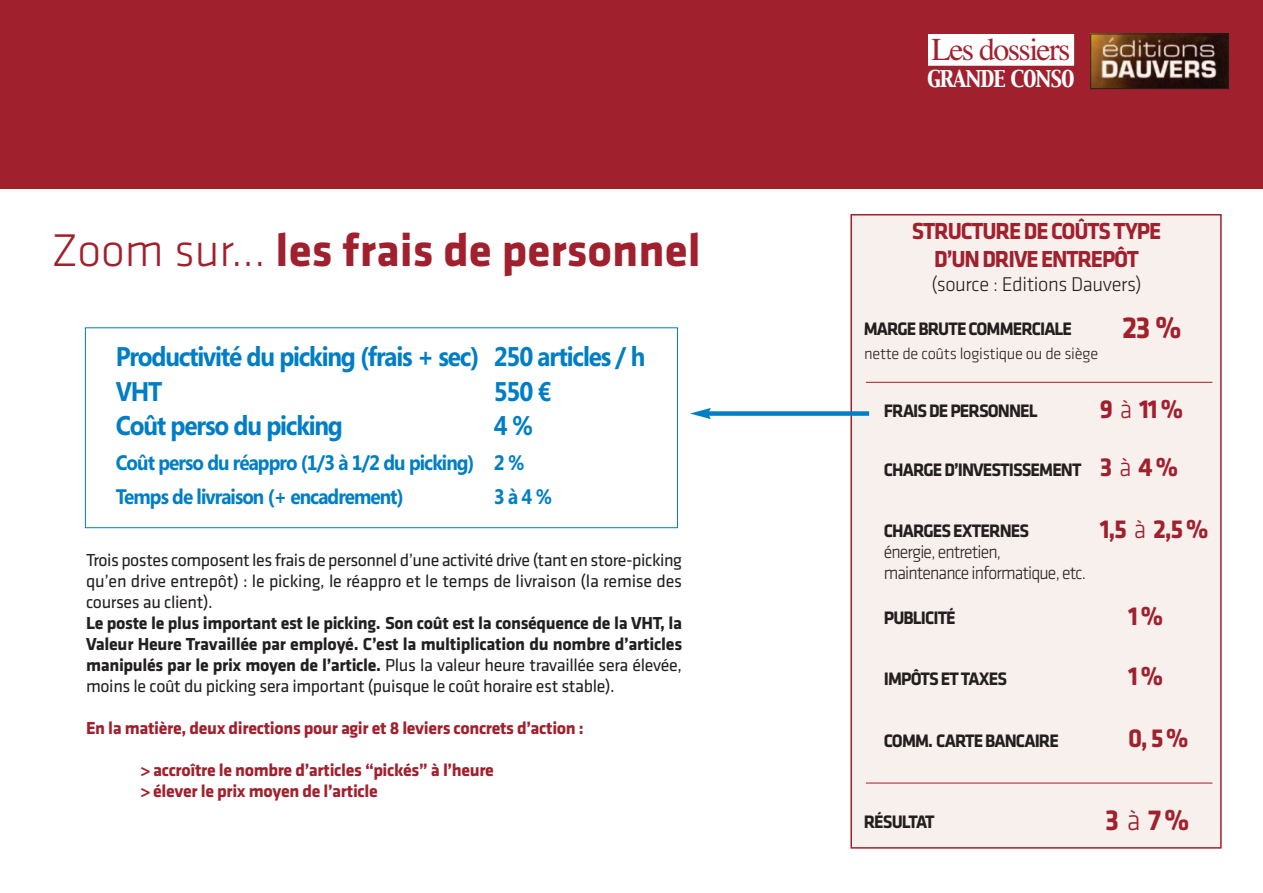
<style>
.page{position:relative;width:1263px;height:893px;background:#fff}
.page>*{position:absolute;margin:0;border:0;box-sizing:border-box;transform-origin:0 0}
.t1{font:700 47.55px "Klavika";color:#a1202d}
.t2{font:31.8px "Times";letter-spacing:-.05em;color:#a1202d}
.t3{font:700 31.5px "Klavika";color:#a1202d;scale:.95 1}
.t4{font:700 30px "Klavika";color:#a1202d;scale:.95 1}
.t5{font:700 27px "Segoe";letter-spacing:-.05em;color:#007ec5;scale:.9 1}
.t6{font:700 27px "Klavika";color:#a1202d;scale:.95 1}
.t7{font:700 24px/27.5px "Klavika";letter-spacing:-.05em;color:#a1202d;text-align:center;scale:.95 1}
.t8{font:700 21px/34.5px "Segoe";letter-spacing:-.05em;color:#007ec5;scale:.9 1}
.t9{font:300 20.7px "Klavika CH";letter-spacing:-.02em;color:#231f20}
.t10{font:20.4px "Capitals";letter-spacing:-.05em;color:#fff}
.t11{font:700 18.75px "Klavika";letter-spacing:-.05em;color:#231f20;scale:.95 1}
.t12{font:300 18.75px/21px "Klavika CH";letter-spacing:-.05em;color:#231f20;scale:.95 1}
.t13{font:700 18px/21px "Klavika";letter-spacing:-.015em;color:#231f20;text-align:justify}
.t14{font:18px/21px "Klavika";letter-spacing:-.01em;color:#231f20;text-align:justify}
.t15{font:700 18px/21px "Klavika";letter-spacing:-.02em;color:#a1202d}
.t16{font:300 16.5px "Klavika CH";letter-spacing:-.02em;color:#231f20}
.s1{font-family:"Klavika CH";font-weight:300}
.s2{font-size:27px;color:#a1202d}
.s3{font-family:"Klavika CH";font-weight:300;font-size:27px;color:#a1202d}
.s4{font-weight:400}
</style>
<div class="page">
<div style="left:0;top:0;width:1263px;height:189px;background:#a1202d"></div>
<img style="left:1092px;top:36px;width:135px;height:51px">
<div style="left:1090px;top:34px;width:139px;height:55px;border:1px solid #231f20"></div>
<div style="left:928px;top:34px;width:146px;height:32px;background:#fff"></div>
<div style="left:926px;top:32px;width:150px;height:35px;border:2px solid #a1202d"></div>
<div style="left:852px;top:215px;width:368px;height:632px;background:#f8f0ed"></div>
<div style="left:850px;top:214px;width:372px;height:635px;border:2px solid #a1202d"></div>
<hr style="left:866px;top:382px;width:346px;height:1px;background:#a1202d">
<hr style="left:866px;top:783px;width:346px;height:1px;background:#a1202d">
<div style="left:85px;top:327px;width:593px;height:201px;border:1px solid #007ec5"></div>
<div style="left:707px;top:411px;width:162px;height:5px;background:#007ec5"></div>
<svg style="left:690px;top:408px;width:21px;height:11px"></svg>
<h2 class="t2" style="left:931px;top:30px;width:141px">Les dossiers</h2>
<h1 class="t1" style="left:51px;top:235px;width:651px"><span class="s1">Zoom sur...</span> les frais de personnel</h1>
<p class="t10" style="left:927px;top:68px;width:149px">GRANDE CONSO</p>
<h3 class="t7" style="left:912px;top:220px;width:264px">STRUCTURE DE COÛTS TYPE<br>D’UN DRIVE ENTREPÔT</h3>
<p class="t9" style="left:931px;top:277px;width:212px">(source : Editions Dauvers)</p>
<p class="t11" style="left:864px;top:322px;width:221px">MARGE BRUTE COMMERCIALE</p>
<h3 class="t3" style="left:1122px;top:317px;width:64px">23 %</h3>
<h3 class="t5" style="left:116px;top:341px;width:590px">Productivité du picking (frais + sec) 250 articles / h</h3>
<p class="t16" style="left:864px;top:348px;width:236px">nette de coûts logistique ou de siège</p>
<h3 class="t5" style="left:116px;top:376px;width:53px">VHT</h3>
<h3 class="t5" style="left:494px;top:376px;width:66px">550 €</h3>
<h3 class="t5" style="left:116px;top:410px;width:254px">Coût perso du picking</h3>
<h3 class="t5" style="left:494px;top:410px;width:45px">4%</h3>
<p class="t8" style="left:116px;top:445px;width:455px">Coût perso du réappro (1/3 à 1/2 du picking) 2 %<br>Temps de livraison (+ encadrement)</p>
<p class="t11" style="left:884px;top:405px;width:163px">FRAIS DE PERSONNEL</p>
<h3 class="t6" style="left:1100px;top:400px;width:89px">9<span class="s1">à</span>11%</h3>
<p class="t11" style="left:884px;top:463px;width:311px">CHARGE D’INVESTISSEMENT <span class="s2">3</span> <span class="s3">à</span> <span class="s2">4 %</span></p>
<p class="t8" style="left:494px;top:480px;width:66px">3à4%</p>
<p class="t14" style="left:86px;top:552px;width:598px">Trois postes composent les frais de personnel d’une activité drive (tant en store-picking qu’en drive entrepôt) : le picking, le réappro et le temps de livraison (la remise des courses au client).</p>
<p class="t13" style="left:86px;top:615px;width:598px">Le poste le plus important est le picking. Son coût est la conséquence de la VHT, la Valeur Heure Travaillée par employé. C’est la multiplication du nombre d’articles manipulés par le prix moyen de l’article. <span class="s4">Plus la valeur heure travaillée sera élevée, moins le coût du picking sera important (puisque le coût horaire est stable).</span></p>
<p class="t15" style="left:86px;top:720px;width:499px">En la matière, deux directions pour agir et 8 leviers concrets d’action :</p>
<p class="t15" style="left:140px;top:762px;width:355px">&gt; accroître le nombre d’articles “pickés” à l’heure &gt; élever le prix moyen de l’article</p>
<p class="t11" style="left:884px;top:525px;width:154px">CHARGES EXTERNES</p>
<p class="t12" style="left:884px;top:544px;width:215px">énergie, entretien, maintenance informatique, etc.</p>
<h3 class="t6" style="left:1100px;top:520px;width:116px">1,5 <span class="s1">à</span> 2,5 %</h3>
<p class="t11" style="left:884px;top:612px;width:77px">PUBLICITÉ</p>
<h3 class="t6" style="left:1128px;top:607px;width:39px">1%</h3>
<p class="t11" style="left:884px;top:673px;width:131px">IMPÔTS ET TAXES</p>
<h3 class="t6" style="left:1128px;top:667px;width:39px">1%</h3>
<p class="t11" style="left:884px;top:734px;width:186px">COMM. CARTE BANCAIRE</p>
<h3 class="t6" style="left:1128px;top:729px;width:65px">0,5%</h3>
<p class="t11" style="left:864px;top:815px;width:76px">RÉSULTAT</p>
<h3 class="t4" style="left:1105px;top:810px;width:90px">3<span class="s1">à</span>7%</h3>
</div>
